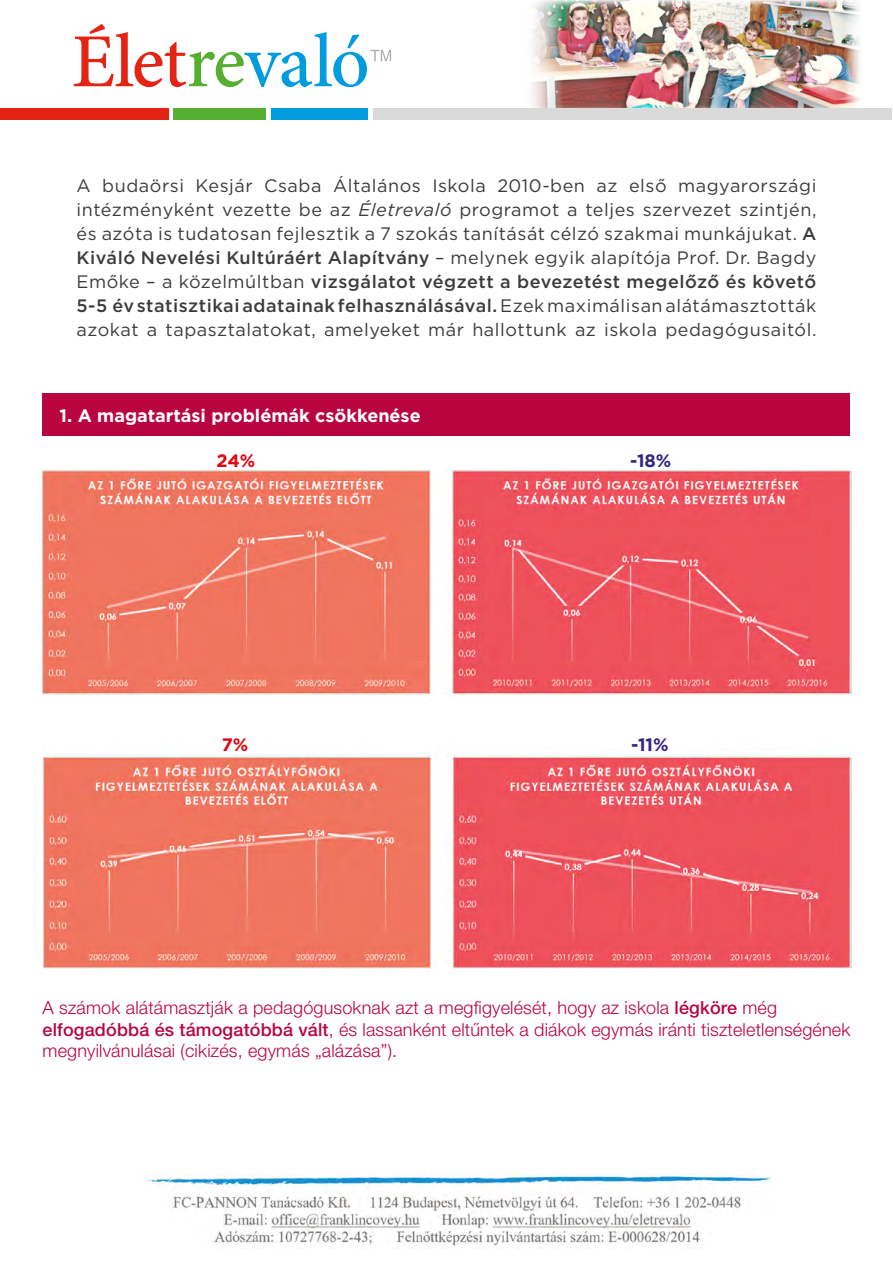
<style>
.page{position:relative;width:893px;height:1263px;background:#fff}
.page>*{position:absolute;margin:0;border:0;box-sizing:border-box;transform-origin:0 0}
.t1{font:18px/24px "Gotham";letter-spacing:.03em;color:#3c3c3b;text-align:justify}
.t2{font:300 18px/21.6px "Helvetica Neue LT Pro";letter-spacing:.01em;color:#b9053f}
.t3{font:700 18px "Gotham";color:#fff}
.t4{font:700 18px "Gotham";color:#312783}
.t5{font:700 18px "Gotham";color:#e30613}
.s1{font-style:italic}
.s2{font-weight:500}
</style>
<div class="page">
<img style="left:523px;top:0;width:342px;height:109px">
<div style="left:0;top:109px;width:168px;height:11px;background:#e42313"></div>
<div style="left:173px;top:109px;width:93px;height:11px;background:#56af31"></div>
<div style="left:271px;top:109px;width:96px;height:11px;background:#009cde"></div>
<div style="left:373px;top:109px;width:519px;height:11px;background:#dadada"></div>
<svg style="left:74px;top:24px;width:317px;height:63px"></svg>
<img style="left:145px;top:1175px;width:627px;height:71px">
<div style="left:43px;top:393px;width:807px;height:43px;background:#b9053f"></div>
<img style="left:42px;top:469px;width:809px;height:225px">
<img style="left:43px;top:756px;width:809px;height:212px">
<p class="t1" style="left:77px;top:173px;width:741px">A budaörsi Kesjár Csaba Általános Iskola 2010-ben az első magyarországi intézményként vezette be az <span class="s1">Életrevaló</span> programot a teljes szervezet szintjén, és azóta is tudatosan fejlesztik a 7 szokás tanítását célzó szakmai munkájukat. <span class="s2">A Kiváló Nevelési Kultúráért Alapítvány</span> – melynek egyik alapítója Prof. Dr. Bagdy Emőke – a közelmúltban <span class="s2">vizsgálatot végzett a bevezetést megelőző és követő 5-5 év statisztikai adatainak felhasználásával.</span> Ezek maximálisan alátámasztották azokat a tapasztalatokat, amelyeket már hallottunk az iskola pedagógusaitól.</p>
<p class="t3" style="left:60px;top:403px;width:363px">1. A magatartási problémák csökkenése</p>
<p class="t5" style="left:217px;top:449px;width:40px">24%</p>
<p class="t4" style="left:630px;top:449px;width:43px">-18%</p>
<p class="t5" style="left:222px;top:733px;width:28px">7%</p>
<p class="t4" style="left:631px;top:733px;width:39px">-11%</p>
<p class="t2" style="left:43px;top:996px;width:809px">A számok alátámasztják a pedagógusoknak azt a megfigyelését, hogy az iskola <span class="s2">légköre</span> még <span class="s2">elfogadóbbá és támogatóbbá vált</span>, és lassanként eltűntek a diákok egymás iránti tiszteletlenségének megnyilvánulásai (cikizés, egymás „alázása”).</p>
</div>
